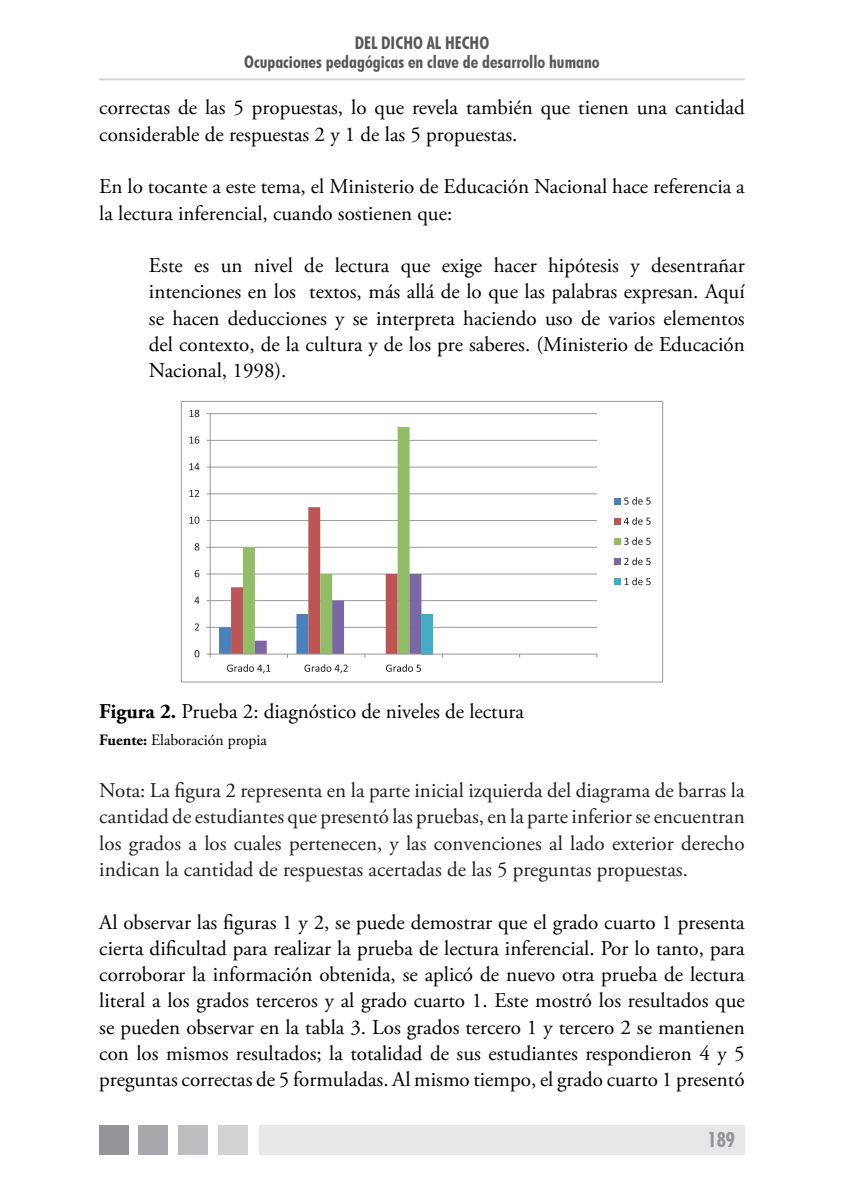
<style>
.page{position:relative;width:844px;height:1191px;background:#fff}
.page>*{position:absolute;margin:0;border:0;box-sizing:border-box;transform-origin:0 0}
.t1{font:21px/26.2px "Adobe Garamond Pro";color:#000001}
.t2{font:21px/26.2px "Adobe Garamond Pro";color:#231f20;text-align:justify}
.t3{font:700 condensed 21px "Futura BT";color:#939598}
.t4{font:700 condensed 17.5px/18.9px "Futura BT";color:#57585a;text-align:center}
.t5{font:15.75px "Adobe Garamond Pro";color:#000001}
.s1{font-weight:700}
</style>
<div class="page">
<div style="left:99px;top:1124px;width:30px;height:30px;background:#939598"></div>
<div style="left:138px;top:1124px;width:30px;height:30px;background:#a8a9ad"></div>
<div style="left:178px;top:1124px;width:30px;height:30px;background:#bcbdc0"></div>
<div style="left:218px;top:1124px;width:30px;height:30px;background:#d1d2d4"></div>
<div style="left:259px;top:1124px;width:486px;height:30px;background:#e6e7e9"></div>
<hr style="left:99px;top:78px;width:645px;height:2px;background:#d1d2d4">
<hr style="left:210px;top:413px;width:387px;height:1px;background:#989a9d">
<hr style="left:210px;top:440px;width:387px;height:1px;background:#989a9d">
<hr style="left:210px;top:467px;width:387px;height:1px;background:#989a9d">
<hr style="left:210px;top:493px;width:387px;height:1px;background:#989a9d">
<hr style="left:210px;top:520px;width:387px;height:1px;background:#989a9d">
<hr style="left:210px;top:547px;width:387px;height:1px;background:#989a9d">
<hr style="left:210px;top:573px;width:387px;height:1px;background:#989a9d">
<hr style="left:210px;top:600px;width:387px;height:1px;background:#989a9d">
<hr style="left:210px;top:627px;width:387px;height:1px;background:#989a9d">
<div style="left:421px;top:614px;width:12px;height:40px;background:#43adc4"></div>
<hr style="left:210px;top:413px;width:1px;height:241px;background:#989a9d">
<hr style="left:210px;top:653px;width:387px;height:1px;background:#989a9d">
<svg style="left:219px;top:427px;width:202px;height:230px"></svg>
<svg style="left:206px;top:653px;width:5px;height:4px"></svg>
<svg style="left:194px;top:650px;width:5px;height:7px"></svg>
<svg style="left:195px;top:623px;width:4px;height:7px"></svg>
<svg style="left:194px;top:597px;width:5px;height:7px"></svg>
<svg style="left:195px;top:570px;width:4px;height:7px"></svg>
<svg style="left:194px;top:543px;width:5px;height:7px"></svg>
<svg style="left:189px;top:516px;width:10px;height:8px"></svg>
<svg style="left:189px;top:490px;width:10px;height:7px"></svg>
<svg style="left:189px;top:463px;width:10px;height:7px"></svg>
<svg style="left:189px;top:436px;width:10px;height:7px"></svg>
<svg style="left:189px;top:410px;width:10px;height:7px"></svg>
<svg style="left:227px;top:664px;width:43px;height:9px"></svg>
<svg style="left:304px;top:664px;width:44px;height:9px"></svg>
<svg style="left:386px;top:664px;width:35px;height:8px"></svg>
<svg style="left:614px;top:497px;width:36px;height:7px"></svg>
<svg style="left:614px;top:517px;width:36px;height:8px"></svg>
<div style="left:614px;top:538px;width:6px;height:7px;background:#91bd66"></div>
<svg style="left:624px;top:537px;width:26px;height:8px"></svg>
<svg style="left:614px;top:557px;width:36px;height:8px"></svg>
<svg style="left:614px;top:577px;width:36px;height:8px"></svg>
<div style="left:181px;top:401px;width:482px;height:281px;border:1px solid #989a9d"></div>
<p class="t4" style="left:244px;top:33px;width:357px">DEL DICHO AL HECHO<br>Ocupaciones pedagógicas en clave de desarrollo humano</p>
<p class="t1" style="left:99px;top:95px;width:646px">correctas de las 5 propuestas, lo que revela también que tienen una cantidad considerable de respuestas 2 y 1 de las 5 propuestas.</p>
<p class="t1" style="left:99px;top:174px;width:646px">En lo tocante a este tema, el Ministerio de Educación Nacional hace referencia a la lectura inferencial, cuando sostienen que:</p>
<p class="t1" style="left:149px;top:253px;width:597px;text-align:justify">Este es un nivel de lectura que exige hacer hipótesis y desentrañar intenciones en los textos, más allá de lo que las palabras expresan. Aquí se hacen deducciones y se interpreta haciendo uso de varios elementos del contexto, de la cultura y de los pre saberes. (Ministerio de Educación Nacional, 1998).</p>
<p class="t1" style="left:99px;top:699px;width:426px"><span class="s1">Figura 2.</span> Prueba 2: diagnóstico de niveles de lectura</p>
<p class="t5" style="left:99px;top:730px;width:169px"><span class="s1">Fuente:</span> Elaboración propia</p>
<p class="t2" style="left:99px;top:778px;width:646px">Nota: La figura 2 representa en la parte inicial izquierda del diagrama de barras la cantidad de estudiantes que presentó las pruebas, en la parte inferior se encuentran los grados a los cuales pertenecen, y las convenciones al lado exterior derecho indican la cantidad de respuestas acertadas de las 5 preguntas propuestas.</p>
<p class="t1" style="left:99px;top:909px;width:646px;text-align:justify">Al observar las figuras 1 y 2, se puede demostrar que el grado cuarto 1 presenta cierta dificultad para realizar la prueba de lectura inferencial. Por lo tanto, para corroborar la información obtenida, se aplicó de nuevo otra prueba de lectura literal a los grados terceros y al grado cuarto 1. Este mostró los resultados que se pueden observar en la tabla 3. Los grados tercero 1 y tercero 2 se mantienen con los mismos resultados; la totalidad de sus estudiantes respondieron 4 y 5 preguntas correctas de 5 formuladas. Al mismo tiempo, el grado cuarto 1 presentó</p>
<p class="t3" style="left:707px;top:1126px;width:29px">189</p>
</div>
